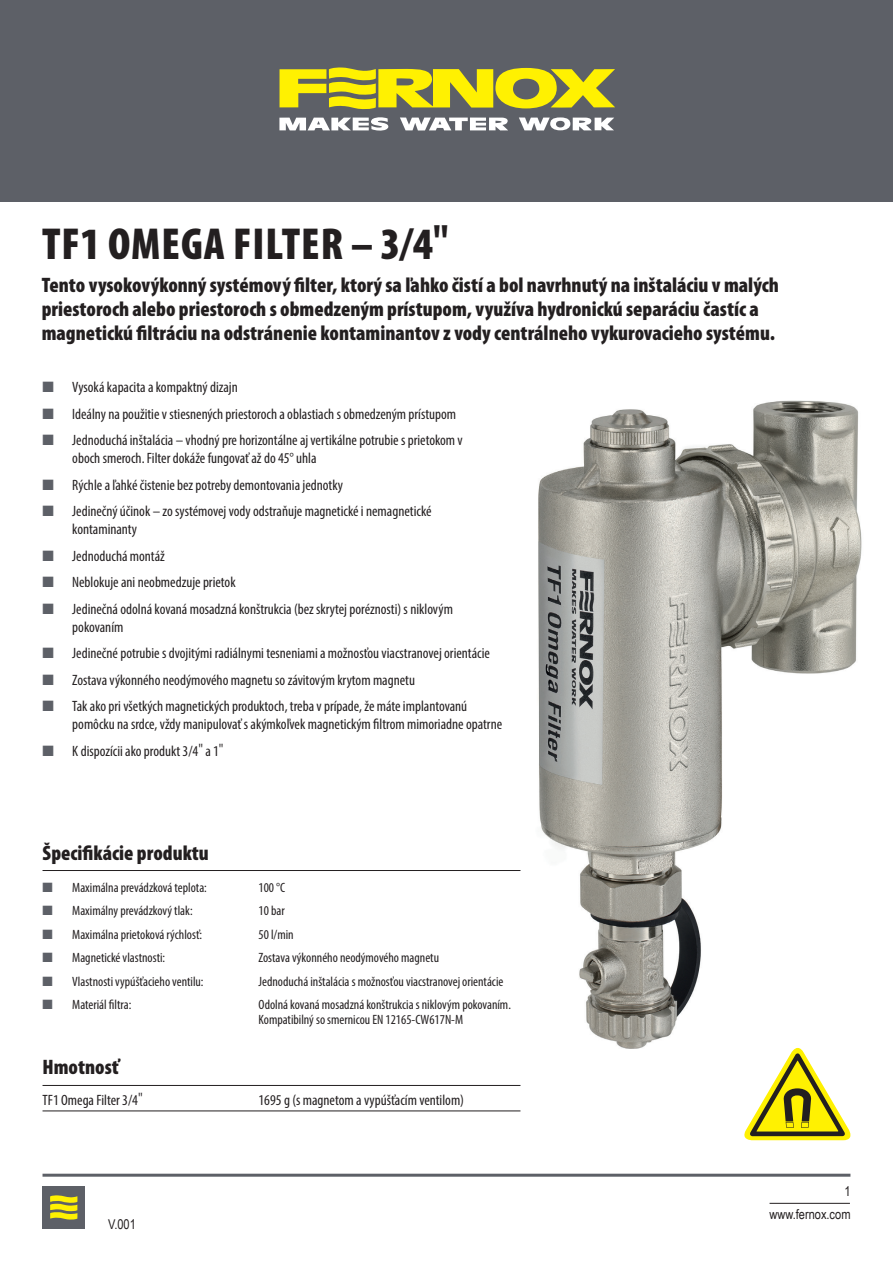
<style>
.page{position:relative;width:893px;height:1263px;background:#fff}
.page>*{position:absolute;margin:0;border:0;box-sizing:border-box;transform-origin:0 0}
.t1{font:900 condensed 45px "Myriad Pro";letter-spacing:.02em;color:#231f20}
.t2{font:900 condensed 21px/24px "Myriad Pro";color:#231f20}
.t3{font:condensed 15px/18px "Myriad Pro";color:#231f20}
.t4{font:condensed 13.5px/15px "Myriad Pro";color:#231f20}
.t5{font:13.5px/22.5px "Arial Narrow";color:#231f20;text-align:right}
.s1{font-style:inherit}
.s2{color:#5d6067}
</style>
<div class="page">
<img style="left:520px;top:400px;width:342px;height:649px">
<div style="left:43px;top:1186px;width:42px;height:43px;background:#5d6067"></div>
<svg style="left:50px;top:1195px;width:27px;height:25px"></svg>
<hr style="left:770px;top:1203px;width:80px;height:1px;background:#231f20">
<hr style="left:43px;top:1174px;width:807px;height:3px;background:#5d6067">
<div style="left:0;top:0;width:893px;height:202px;background:#5d6067"></div>
<svg style="left:279px;top:67px;width:336px;height:43px"></svg>
<svg style="left:279px;top:117px;width:109px;height:14px"></svg>
<svg style="left:400px;top:117px;width:108px;height:13px"></svg>
<svg style="left:519px;top:117px;width:95px;height:13px"></svg>
<hr style="left:43px;top:1085px;width:477px;height:1px;background:#231f20">
<hr style="left:43px;top:870px;width:477px;height:1px;background:#231f20">
<hr style="left:43px;top:1111px;width:477px;height:1px;background:#231f20">
<svg style="left:743px;top:1047px;width:108px;height:94px"></svg>
<h1 class="t1" style="left:42px;top:219px;width:408px">TF1 OMEGA FILTER <span class="s1">–</span> 3/4"</h1>
<p class="t2" style="left:42px;top:273px;width:739px">Tento vysokovýkonný systémový filter, ktorý sa ľahko čistí a bol navrhnutý na inštaláciu v malých priestoroch alebo priestoroch s obmedzeným prístupom, využíva hydronickú separáciu častíc a magnetickú filtráciu na odstránenie kontaminantov z vody centrálneho vykurovacieho systému.</p>
<p class="t3" style="left:43px;top:378px;width:197px"><span class="s2">■</span> Vysoká kapacita a kompaktný dizajn</p>
<p class="t3" style="left:43px;top:404px;width:415px"><span class="s2">■</span> Ideálny na použitie v stiesnených priestoroch a oblastiach s obmedzeným prístupom</p>
<p class="t3" style="left:72px;top:431px;width:392px;text-indent:-30px"><span class="s2">■</span> Jednoduchá inštalácia – vhodný pre horizontálne aj vertikálne potrubie s prietokom v oboch smeroch. Filter dokáže fungovať až do 45° uhla</p>
<p class="t3" style="left:43px;top:475px;width:302px"><span class="s2">■</span> Rýchle a ľahké čistenie bez potreby demontovania jednotky</p>
<p class="t3" style="left:72px;top:502px;width:361px;text-indent:-30px"><span class="s2">■</span> Jedinečný účinok – zo systémovej vody odstraňuje magnetické i nemagnetické kontaminanty</p>
<p class="t3" style="left:43px;top:546px;width:124px"><span class="s2">■</span> Jednoduchá montáž</p>
<p class="t3" style="left:43px;top:573px;width:195px"><span class="s2">■</span> Neblokuje ani neobmedzuje prietok</p>
<p class="t3" style="left:72px;top:599px;width:382px;text-indent:-30px"><span class="s2">■</span> Jedinečná odolná kovaná mosadzná konštrukcia (bez skrytej poréznosti) s niklovým pokovaním</p>
<p class="t3" style="left:43px;top:644px;width:449px"><span class="s2">■</span> Jedinečné potrubie s dvojitými radiálnymi tesneniami a možnosťou viacstranovej orientácie</p>
<p class="t3" style="left:43px;top:670px;width:374px"><span class="s2">■</span> Zostava výkonného neodýmového magnetu so závitovým krytom magnetu</p>
<p class="t3" style="left:72px;top:697px;width:431px;text-indent:-30px"><span class="s2">■</span> Tak ako pri všetkých magnetických produktoch, treba v prípade, že máte implantovanú pomôcku na srdce, vždy manipulovať s akýmkoľvek magnetickým filtrom mimoriadne opatrne</p>
<p class="t3" style="left:43px;top:741px;width:183px"><span class="s2">■</span> K dispozícii ako produkt 3/4" a 1"</p>
<h2 class="t2" style="left:43px;top:841px;width:168px">Špecifikácie produktu</h2>
<p class="t4" style="left:43px;top:879px;width:166px"><span class="s2">■</span> Maximálna prevádzková teplota:</p>
<p class="t4" style="left:259px;top:879px;width:28px">100 °C</p>
<p class="t4" style="left:43px;top:903px;width:152px"><span class="s2">■</span> Maximálny prevádzkový tlak:</p>
<p class="t4" style="left:259px;top:903px;width:28px">10 bar</p>
<p class="t4" style="left:43px;top:926px;width:161px"><span class="s2">■</span> Maximálna prietoková rýchlosť:</p>
<p class="t4" style="left:259px;top:926px;width:37px">50 l/min</p>
<p class="t4" style="left:43px;top:950px;width:124px"><span class="s2">■</span> Magnetické vlastnosti:</p>
<p class="t4" style="left:259px;top:950px;width:182px">Zostava výkonného neodýmového magnetu</p>
<p class="t4" style="left:43px;top:973px;width:163px"><span class="s2">■</span> Vlastnosti vypúšťacieho ventilu:</p>
<p class="t4" style="left:259px;top:973px;width:246px">Jednoduchá inštalácia s možnosťou viacstranovej orientácie</p>
<p class="t4" style="left:43px;top:997px;width:90px"><span class="s2">■</span> Materiál filtra:</p>
<p class="t4" style="left:259px;top:997px;width:254px">Odolná kovaná mosadzná konštrukcia s niklovým pokovaním.<br>Kompatibilný so smernicou EN 12165-CW617N-M</p>
<h2 class="t2" style="left:43px;top:1055px;width:78px">Hmotnosť</h2>
<p class="t3" style="left:43px;top:1090px;width:102px">TF1 Omega Filter 3/4"</p>
<p class="t3" style="left:259px;top:1090px;width:207px">1695 g (s magnetom a vypúšťacím ventilom)</p>
<p class="t5" style="left:108px;top:1212px;width:29px">V.001</p>
<p class="t5" style="left:769px;top:1180px;width:83px">1 www.fernox.com</p>
</div>
